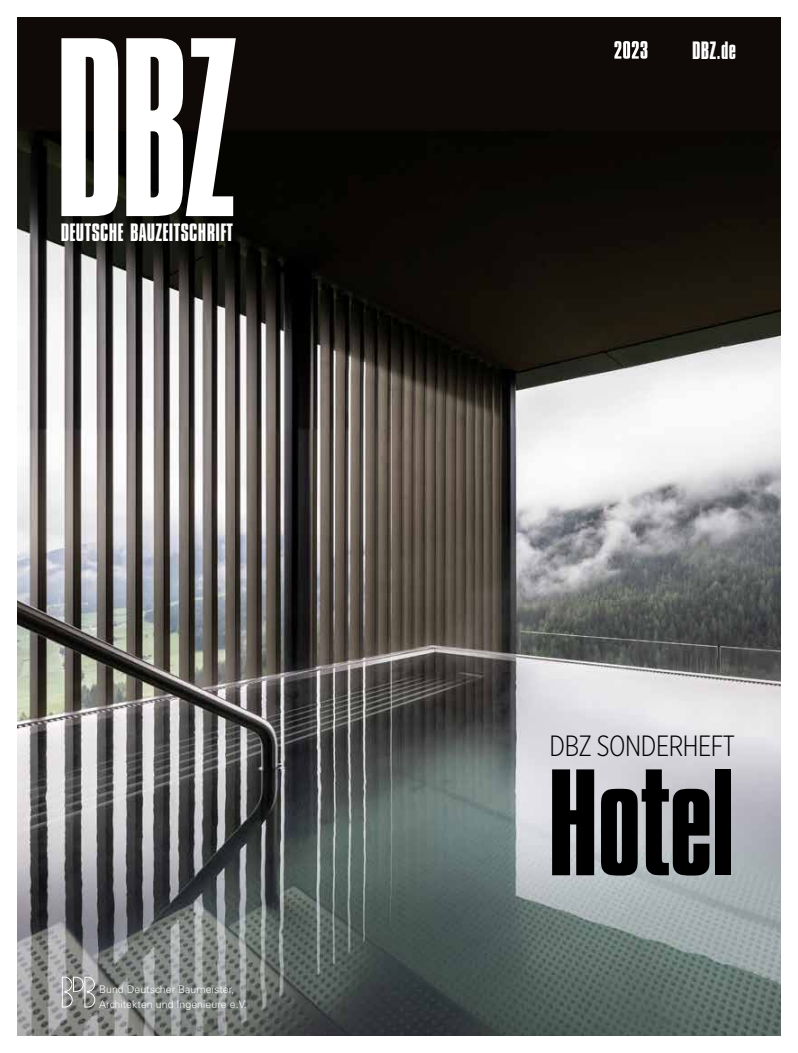
<style>
.page{position:relative;width:798px;height:1053px;background:#fff}
.page>*{position:absolute;margin:0;border:0;box-sizing:border-box;transform-origin:0 0}
.t1{font:158.62px "Compacta Pro";letter-spacing:-.005em;color:#000}
.t2{font:300 29.25px "Gotham X Narrow";letter-spacing:-.015em;color:#000}
.t3{font:26.25px "Compacta Pro";letter-spacing:.015em;color:#fff}
.t4{font:300 10.5px/14.9px "Univers LT Std";letter-spacing:.005em;color:#fff}
</style>
<div class="page">
<img style="left:18px;top:18px;width:762px;height:1017px">
<svg style="left:61px;top:38px;width:175px;height:178px"></svg>
<svg style="left:62px;top:976px;width:33px;height:31px"></svg>
<svg style="left:614px;top:41px;width:33px;height:18px"></svg>
<h3 class="t3" style="left:61px;top:218px;width:174px">DEUTSCHE BAUZEITSCHRIFT</h3>
<p class="t4" style="left:99px;top:981px;width:149px">Bund Deutscher Baumeister,<br>Architekten und Ingenieure e.V.</p>
<h3 class="t3" style="left:691px;top:36px;width:45px">DBZ.de</h3>
<h2 class="t2" style="left:549px;top:729px;width:187px">DBZ SONDERHEFT</h2>
<h1 class="t1" style="left:547px;top:738px;width:189px">Hotel</h1>
</div>
